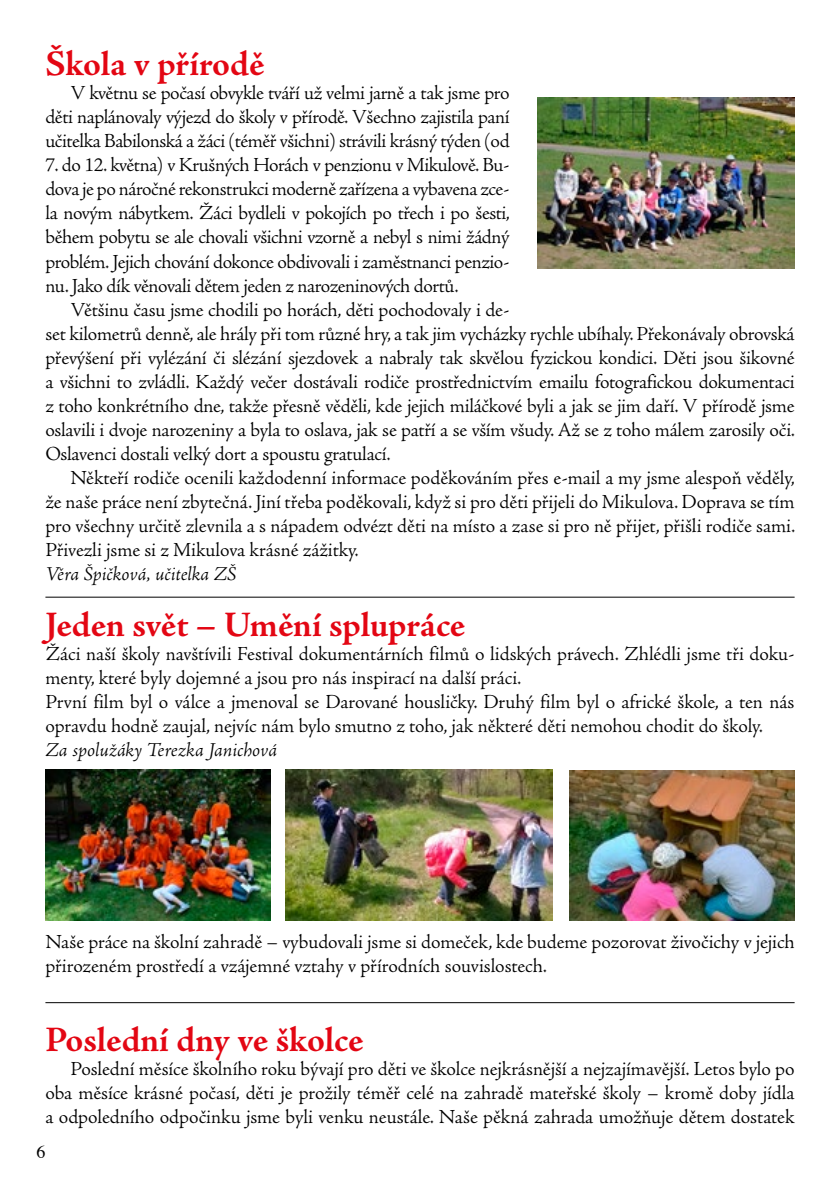
<style>
.page{position:relative;width:840px;height:1191px;background:#fff}
.page>*{position:absolute;margin:0;border:0;box-sizing:border-box;transform-origin:0 0}
.t1{font:700 36px "Adobe Jenson Pro";letter-spacing:-.005em;color:#e30613}
.t2{font:300 20px/24px "Adobe Jenson Pro";letter-spacing:-.01em;color:#000;text-align:justify}
.t3{font:italic 300 20px "Adobe Jenson Pro";letter-spacing:-.005em;color:#000}
.t4{font:18px "Times";color:#000}
</style>
<div class="page">
<img style="left:537px;top:98px;width:257px;height:170px">
<img style="left:45px;top:770px;width:225px;height:150px">
<img style="left:285px;top:770px;width:267px;height:150px">
<img style="left:569px;top:770px;width:225px;height:150px">
<hr style="left:45px;top:597px;width:749px;height:1px;background:#000">
<hr style="left:45px;top:1002px;width:749px;height:1px;background:#000">
<h1 class="t1" style="left:45px;top:44px;width:221px">Škola v přírodě</h1>
<p class="t2" style="left:45px;top:82px;width:465px;text-indent:25px">V květnu se počasí obvykle tváří už velmi jarně a tak jsme pro děti naplánovaly výjezd do školy v přírodě. Všechno zajistila paní učitelka Babilonská a žáci (téměř všichni) strávili krásný týden (od</p>
<p class="t2" style="left:45px;top:154px;width:466px">7. do 12. května) v Krušných Horách v penzionu v Mikulově. Bu&shy;dova je po náročné rekonstrukci moderně zařízena a vybavena zce&shy;la novým nábytkem. Žáci bydleli v pokojích po třech i po šesti, během pobytu se ale chovali všichni vzorně a nebyl s nimi žádný problém. Jejich chování dokonce obdivovali i zaměstnanci penzio&shy;nu. Jako dík věnovali dětem jeden z narozeninových dortů.</p>
<p class="t2" style="left:45px;top:298px;width:750px;text-align:left;text-indent:25px">Většinu času jsme chodili po horách, děti pochodovaly i de-<br>set kilometrů denně, ale hrály při tom různé hry, a tak jim vycházky rychle ubíhaly. Překonávaly obrovská převýšení při vylézání či slézání sjezdovek a nabraly tak skvělou fyzickou kondici. Děti jsou šikovné a všichni to zvládli. Každý večer dostávali rodiče prostřednictvím emailu fotografickou dokumentaci z toho konkrétního dne, takže přesně věděli, kde jejich miláčkové byli a jak se jim daří. V přírodě jsme oslavili i dvoje narozeniny a byla to oslava, jak se patří a se vším všudy. Až se z toho málem zarosily oči.<br>Oslavenci dostali velký dort a spoustu gratulací.</p>
<p class="t2" style="left:45px;top:466px;width:751px;text-indent:25px">Někteří rodiče ocenili každodenní informace poděkováním přes e-mail a my jsme alespoň věděly, že naše práce není zbytečná. Jiní třeba poděkovali, když si pro děti přijeli do Mikulova. Doprava se tím pro všechny určitě zlevnila a s nápadem odvézt děti na místo a zase si pro ně přijet, přišli rodiče sami.<br>Přivezli jsme si z Mikulova krásné zážitky.</p>
<p class="t3" style="left:45px;top:562px;width:192px">Věra Špičková, učitelka ZŠ</p>
<h1 class="t1" style="left:45px;top:604px;width:421px">Jeden svět – Umění splupráce</h1>
<p class="t2" style="left:45px;top:642px;width:750px;text-align:left">Žáci naší školy navštívili Festival dokumentárních filmů o lidských právech. Zhlédli jsme tři doku&shy;menty, které byly dojemné a jsou pro nás inspirací na další práci.<br>První film byl o válce a jmenoval se Darované housličky. Druhý film byl o africké škole, a ten nás opravdu hodně zaujal, nejvíc nám bylo smutno z toho, jak některé děti nemohou chodit do školy.</p>
<p class="t3" style="left:45px;top:739px;width:233px">Za spolužáky Terezka Janichová</p>
<p class="t2" style="left:45px;top:930px;width:750px">Naše práce na školní zahradě – vybudovali jsme si domeček, kde budeme pozorovat živočichy v jejich přirozeném prostředí a vzájemné vztahy v přírodních souvislostech.</p>
<h1 class="t1" style="left:45px;top:1019px;width:319px">Poslední dny ve školce</h1>
<p class="t2" style="left:45px;top:1057px;width:750px;text-indent:25px">Poslední měsíce školního roku bývají pro děti ve školce nejkrásnější a nejzajímavější. Letos bylo po oba měsíce krásné počasí, děti je prožily téměř celé na zahradě mateřské školy – kromě doby jídla a odpoledního odpočinku jsme byli venku neustále. Naše pěkná zahrada umožňuje dětem dostatek</p>
<p class="t4" style="left:36px;top:1135px;width:10px">6</p>
</div>
